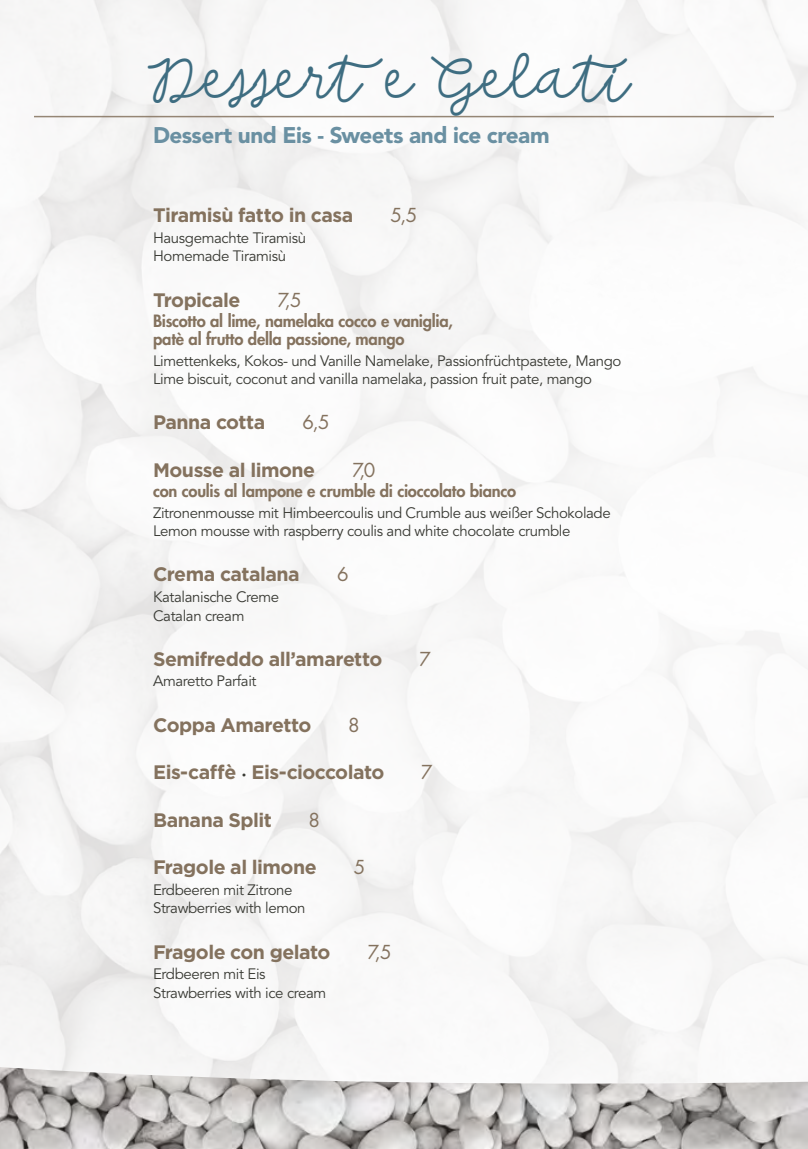
<style>
.page{position:relative;width:808px;height:1149px;background:#fff}
.page>*{position:absolute;margin:0;border:0;box-sizing:border-box;transform-origin:0 0}
.t1{font:700 54px "Savethe Date Script";letter-spacing:-.015em;color:#3e6d81;scale:.9 1}
.t2{font:900 22.5px "Avenir LT Std";letter-spacing:-.025em;color:#6a90a2}
.t3{font:700 19.5px "Gotham";letter-spacing:-.025em;color:#84725e}
.t4{font:18.75px "Futura Std";color:#84725e}
.t5{font:800 16.5px/18px "Futura Std";letter-spacing:-.015em;color:#84725e}
.t6{font:15px/18.5px "Avenir LT Std";letter-spacing:-.025em;color:#393a34}
.s1{font-family:"Bodoni Std";font-size:18px;color:#393a34}
</style>
<div class="page">
<img style="left:0;top:1065px;width:807px;height:83px">
<img style="left:807px;top:1046px;width:1px;height:102px">
<hr style="left:34px;top:116px;width:740px;height:1px;background:#84725e">
<h1 class="t1" style="left:149px;top:42px;width:538px">Dessert e Gelati</h1>
<h2 class="t2" style="left:153px;top:121px;width:398px">Dessert und Eis - Sweets and ice cream</h2>
<h3 class="t3" style="left:153px;top:202px;width:202px">Tiramisù fatto in casa</h3>
<p class="t4" style="left:391px;top:203px;width:28px">5,5</p>
<p class="t6" style="left:153px;top:229px;width:154px">Hausgemachte Tiramisù<br>Homemade Tiramisù</p>
<h3 class="t3" style="left:153px;top:287px;width:89px">Tropicale</h3>
<p class="t4" style="left:278px;top:288px;width:25px">7,5</p>
<p class="t5" style="left:153px;top:312px;width:301px">Biscotto al lime, namelaka cocco e vaniglia, patè al frutto della passione, mango</p>
<p class="t6" style="left:153px;top:351px;width:470px">Limettenkeks, Kokos- und Vanille Namelake, Passionfrüchtpastete, Mango<br>Lime biscuit, coconut and vanilla namelaka, passion fruit pate, mango</p>
<h3 class="t3" style="left:153px;top:409px;width:114px">Panna cotta</h3>
<p class="t4" style="left:303px;top:410px;width:28px">6,5</p>
<h3 class="t3" style="left:153px;top:457px;width:164px">Mousse al limone</h3>
<p class="t4" style="left:352px;top:458px;width:25px">7,0</p>
<p class="t5" style="left:153px;top:481px;width:365px">con coulis al lampone e crumble di cioccolato bianco</p>
<p class="t6" style="left:153px;top:503px;width:459px">Zitronenmousse mit Himbeercoulis und Crumble aus weißer Schokolade<br>Lemon mousse with raspberry coulis and white chocolate crumble</p>
<h3 class="t3" style="left:153px;top:561px;width:148px">Crema catalana</h3>
<p class="t4" style="left:337px;top:562px;width:13px">6</p>
<p class="t6" style="left:153px;top:588px;width:128px">Katalanische Creme<br>Catalan cream</p>
<h3 class="t3" style="left:153px;top:645px;width:231px">Semifreddo all’amaretto</h3>
<p class="t4" style="left:420px;top:646px;width:13px">7</p>
<p class="t6" style="left:153px;top:672px;width:105px">Amaretto Parfait</p>
<h3 class="t3" style="left:153px;top:711px;width:160px">Coppa Amaretto</h3>
<p class="t4" style="left:348px;top:712px;width:13px">8</p>
<h3 class="t3" style="left:153px;top:759px;width:233px">Eis-caffè <span class="s1">·</span> Eis-cioccolato</h3>
<p class="t4" style="left:421px;top:760px;width:13px">7</p>
<h3 class="t3" style="left:153px;top:806px;width:120px">Banana Split</h3>
<p class="t4" style="left:309px;top:807px;width:13px">8</p>
<h3 class="t3" style="left:153px;top:853px;width:165px">Fragole al limone</h3>
<p class="t4" style="left:354px;top:854px;width:13px">5</p>
<p class="t6" style="left:153px;top:880px;width:154px">Erdbeeren mit Zitrone<br>Strawberries with lemon</p>
<h3 class="t3" style="left:153px;top:938px;width:179px">Fragole con gelato</h3>
<p class="t4" style="left:368px;top:939px;width:25px">7,5</p>
<p class="t6" style="left:153px;top:964px;width:175px">Erdbeeren mit Eis<br>Strawberries with ice cream</p>
</div>
